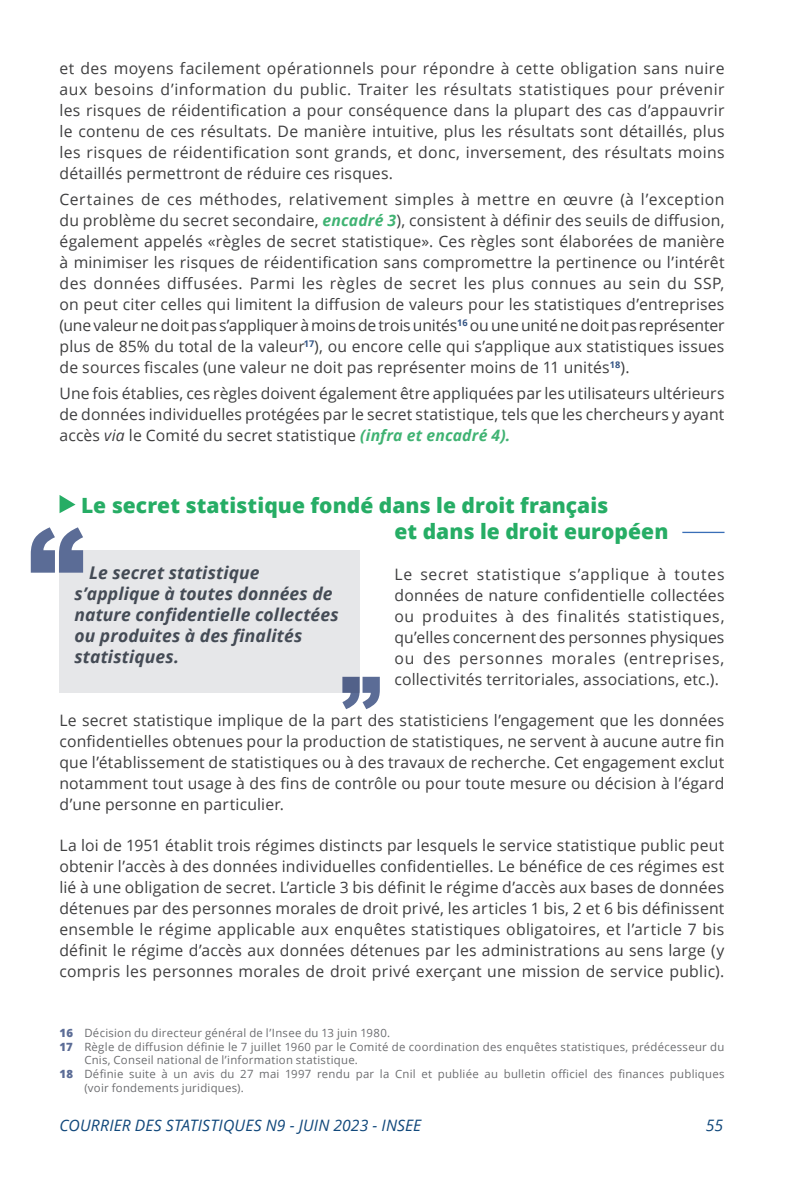
<style>
.page{position:relative;width:794px;height:1191px;background:#fff}
.page>*{position:absolute;margin:0;border:0;box-sizing:border-box;transform-origin:0 0}
.t1{font:800 21px/26.2px "Open Sans";color:#26ad65}
.t2{font:italic 700 17.5px/21px "Open Sans";letter-spacing:.005em;color:#444b55}
.t3{font:15.75px/21px "Open Sans";letter-spacing:.01em;color:#3e3e3f;text-align:justify}
.t4{font:italic 15.75px "Open Sans";letter-spacing:.01em;color:#11487b}
.t5{font:11.38px "Open Sans";letter-spacing:.025em;color:#6c6d70}
.s1{font-weight:700;font-style:italic;color:#40b373}
.s2{font-style:italic}
.s3{font-weight:800;color:#5b6c96}
</style>
<div class="page">
<hr style="left:682px;top:532px;width:42px;height:1px;background:#396eb7">
<svg style="left:60px;top:495px;width:16px;height:18px"></svg>
<div style="left:60px;top:551px;width:300px;height:142px;background:#e6e7e9"></div>
<svg style="left:31px;top:527px;width:52px;height:45px"></svg>
<svg style="left:342px;top:677px;width:38px;height:32px"></svg>
<p class="t3" style="left:60px;top:57px;width:666px">et des moyens facilement opérationnels pour répondre à cette obligation sans nuire aux besoins d’information du public. Traiter les résultats statistiques pour prévenir les risques de réidentification a pour conséquence dans la plupart des cas d’appauvrir le contenu de ces résultats. De manière intuitive, plus les résultats sont détaillés, plus les risques de réidentification sont grands, et donc, inversement, des résultats moins détaillés permettront de réduire ces risques.</p>
<p class="t3" style="left:59px;top:188px;width:666px">Certaines de ces méthodes, relativement simples à mettre en œuvre (à l’exception du problème du secret secondaire, <span class="s1">encadré 3</span>), consistent à définir des seuils de diffusion, également appelés «règles de secret statistique». Ces règles sont élaborées de manière à minimiser les risques de réidentification sans compromettre la pertinence ou l’intérêt des données diffusées. Parmi les règles de secret les plus connues au sein du SSP, on peut citer celles qui limitent la diffusion de valeurs pour les statistiques d’entreprises (unevaleurnedoitpas s’appliqueràmoinsdetroisunités<sup>16</sup> ouuneuniténedoitpas représenter plus de 85% du total de la valeur<sup>17</sup>), ou encore celle qui s’applique aux statistiques issues de sources fiscales (une valeur ne doit pas représenter moins de 11 unités<sup>18</sup>).</p>
<p class="t3" style="left:59px;top:382px;width:666px">Une fois établies, ces règles doivent également être appliquées par les utilisateurs ultérieurs de données individuelles protégées par le secret statistique, tels que les chercheurs y ayant accès <span class="s2">via</span> le Comité du secret statistique <span class="s1">(infra et encadré 4).</span></p>
<h1 class="t1" style="left:394px;top:491px;width:275px;text-indent:-313px">Le secret statistique fondé dans le droit français<br>et dans le droit européen</h1>
<p class="t3" style="left:394px;top:564px;width:331px">Le secret statistique s’applique à toutes données de nature confidentielle collectées ou produites à des finalités statistiques, qu’elles concernent des personnes physiques ou des personnes morales (entreprises, collectivités territoriales, associations, etc.).</p>
<p class="t3" style="left:59px;top:709px;width:666px">Le secret statistique implique de la part des statisticiens l’engagement que les données confidentielles obtenues pour la production de statistiques, ne servent à aucune autre fin que l’établissement de statistiques ou à des travaux de recherche. Cet engagement exclut notamment tout usage à des fins de contrôle ou pour toute mesure ou décision à l’égard d’une personne en particulier.</p>
<p class="t3" style="left:59px;top:834px;width:666px">La loi de 1951 établit trois régimes distincts par lesquels le service statistique public peut obtenir l’accès à des données individuelles confidentielles. Le bénéfice de ces régimes est lié à une obligation de secret. L’article 3 bis définit le régime d’accès aux bases de données détenues par des personnes morales de droit privé, les articles 1 bis, 2 et 6 bis définissent ensemble le régime applicable aux enquêtes statistiques obligatoires, et l’article 7 bis définit le régime d’accès aux données détenues par les administrations au sens large (y compris les personnes morales de droit privé exerçant une mission de service public).</p>
<p class="t2" style="left:74px;top:562px;width:266px;text-indent:15px">Le secret statistique s’applique à toutes données de nature confidentielle collectées ou produites à des finalités statistiques.</p>
<p class="t5" style="left:60px;top:1025px;width:332px"><span class="s3">16</span> Décision du directeur général de l’Insee du 13 juin 1980.</p>
<p class="t5" style="left:60px;top:1038px;width:666px"><span class="s3">17</span> Règle de diffusion définie le 7 juillet 1960 par le Comité de coordination des enquêtes statistiques, prédécesseur du</p>
<p class="t5" style="left:84px;top:1052px;width:275px">Cnis, Conseil national de l’information statistique.</p>
<p class="t5" style="left:60px;top:1066px;width:666px"><span class="s3">18</span> Définie suite à un avis du 27 mai 1997 rendu par la Cnil et publiée au bulletin officiel des finances publiques</p>
<p class="t5" style="left:84px;top:1079px;width:161px">(voir fondements juridiques).</p>
<p class="t4" style="left:60px;top:1114px;width:363px">COURRIER DES STATISTIQUES N9 - JUIN 2023 - INSEE</p>
<p class="t4" style="left:705px;top:1114px;width:19px">55</p>
</div>
